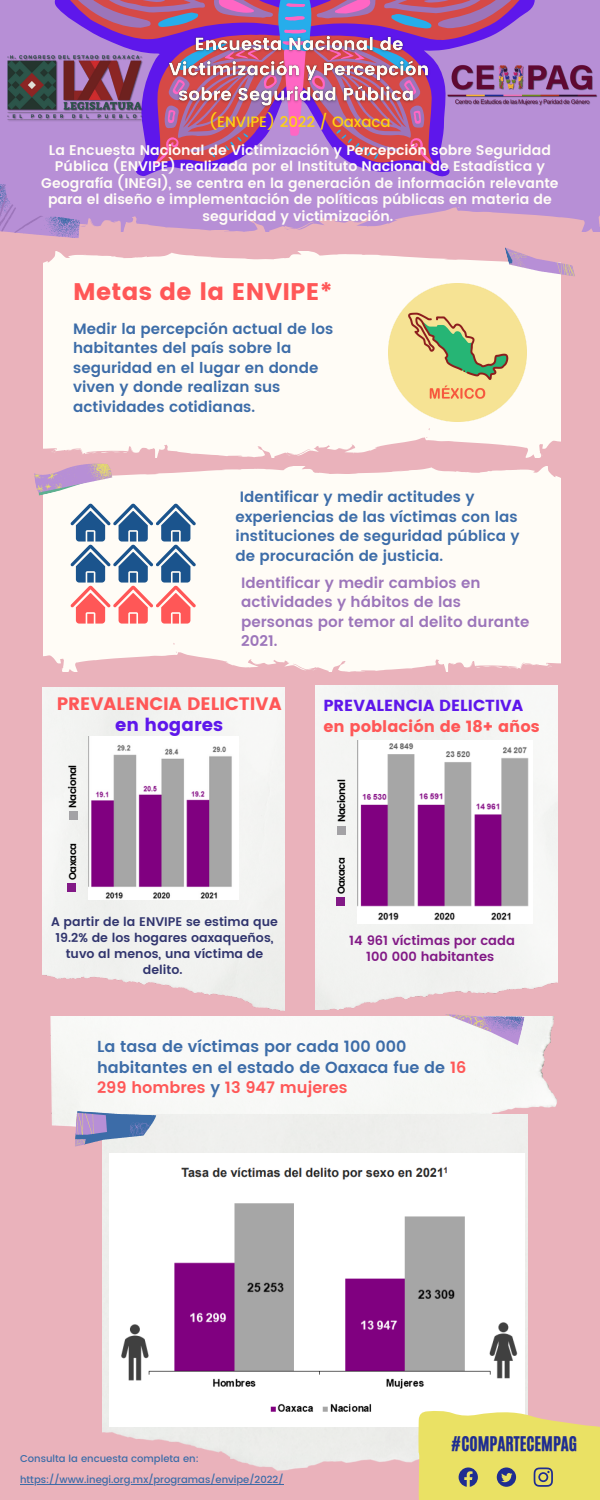
<style>
.page{position:relative;width:600px;height:1500px;background:#eab2bb}
.page>*{position:absolute;margin:0;border:0;box-sizing:border-box;transform-origin:0 0}
.t1{font:24px "Poppins";letter-spacing:.01em;color:#ff5757}
.t2{font:18px "Poppins";color:#ff5757}
.t3{font:18px "Poppins";color:#5e17eb}
.t4{font:17px "CA Generated";color:#1f2d91}
.t5{font:600 16px/20.2px "Poppins";color:#3c6ca8}
.t6{font:16px "Poppins";color:#5e17eb}
.t7{font:16px "Poppins";color:#ff5757}
.t8{font:600 15px/19.5px "Poppins";color:#3c6ca8}
.t9{font:600 15px/19.5px "Poppins";color:#9c75ba}
.t10{font:500 15px "Poppins";color:#ffd311}
.t11{font:600 14px/16.5px "Poppins";color:#fffcf6;text-align:center}
.t12{font:600 13px/16.5px "Poppins";color:#821986;text-align:center}
.t13{font:600 12.5px/15.8px "Poppins";color:#31356e;text-align:center}
.t14{font:600 10.1px "Poppins";letter-spacing:-.05em;color:#000}
.t15{font:500 10px "Poppins";color:#3c6ca8}
.t16{font:600 10px "Poppins";letter-spacing:-.05em;color:#000}
.s1{color:#ff5757}
</style>
<div class="page">
<svg style="left:0;top:0;width:600px;height:232px;fill:#b78fd6"></svg>
<svg style="left:0;top:183px;width:82px;height:55px;background:#b38ed0"></svg>
<svg style="left:43px;top:252px;width:517px;height:205px;background:#fdf6f1"></svg>
<svg style="left:43px;top:466px;width:517px;height:206px;background:#fdf6f1"></svg>
<img style="left:42px;top:688px;width:243px;height:323px">
<div style="left:316px;top:686px;width:242px;height:324px;background:#f2f3f1"></div>
<svg style="left:70px;top:504px;width:126px;height:120px;background:#b5aaba"></svg>
<svg style="left:505px;top:247px;width:70px;height:45px"></svg>
<svg style="left:34px;top:463px;width:79px;height:33px"></svg>
<div style="left:50px;top:1016px;width:507px;height:111px;background:#f7f8f6"></div>
<img style="left:103px;top:1114px;width:425px;height:357px">
<svg style="left:75px;top:1111px;width:82px;height:40px;background:#9fa6c8"></svg>
<svg style="left:442px;top:1001px;width:83px;height:44px"></svg>
<img style="left:389px;top:284px;width:138px;height:138px">
<img style="left:89px;top:736px;width:150px;height:164px">
<img style="left:357px;top:740px;width:175px;height:184px">
<img style="left:109px;top:1154px;width:416px;height:272px">
<svg style="left:416px;top:1410px;width:184px;height:90px;background:#e3d86f"></svg>
<div style="left:67px;top:883px;width:9px;height:9px;background:#821986"></div>
<div style="left:69px;top:811px;width:9px;height:9px;background:#a3a2a5"></div>
<div style="left:336px;top:897px;width:9px;height:9px;background:#821986"></div>
<div style="left:337px;top:826px;width:9px;height:9px;background:#a3a2a5"></div>
<svg style="left:4px;top:0;width:578px;height:177px;background:#b085d7"></svg>
<svg style="left:28px;top:0;width:533px;height:166px;background:#aa64af"></svg>
<img style="left:445px;top:41px;width:155px;height:87px">
<img style="left:2px;top:47px;width:145px;height:81px">
<hr style="left:20px;top:1484px;width:263px;height:1px;background:#3c6ca8">
<img style="left:164px;top:26px;width:269px;height:89px">
<p class="t10" style="left:209px;top:113px;width:183px">(ENVIPE) 2022 / Oaxaca</p>
<p class="t11" style="left:41px;top:142px;width:519px">La Encuesta Nacional de Victimización y Percepción sobre Seguridad Pública (ENVIPE) realizada por el Instituto Nacional de Estadística y Geografía (INEGI), se centra en la generación de información relevante para el diseño e implementación de políticas públicas en materia de seguridad y victimización.</p>
<h1 class="t1" style="left:73px;top:277px;width:261px">Metas de la ENVIPE*</h1>
<p class="t8" style="left:73px;top:319px;width:262px">Medir la percepción actual de los habitantes del país sobre la seguridad en el lugar en donde viven y donde realizan sus actividades cotidianas.</p>
<p class="t8" style="left:235px;top:487px;width:286px;text-indent:4px">Identificar y medir actitudes y experiencias de las víctimas con las instituciones de seguridad pública y de procuración de justicia.</p>
<p class="t9" style="left:241px;top:573px;width:290px">Identificar y medir cambios en actividades y hábitos de las personas por temor al delito durante<br>2021.</p>
<p class="t2" style="left:57px;top:693px;width:226px">PREVALENCIA DELICTIVA</p>
<p class="t3" style="left:115px;top:714px;width:109px">en hogares</p>
<p class="t14" style="left:67px;top:808px;width:45px;rotate:-90deg">Nacional</p>
<p class="t16" style="left:67px;top:880px;width:39px;rotate:-90deg">Oaxaca</p>
<p class="t13" style="left:51px;top:914px;width:228px">A partir de la ENVIPE se estima que<br>19.2% de los hogares oaxaqueños, tuvo al menos, una víctima de delito.</p>
<p class="t6" style="left:323px;top:696px;width:201px">PREVALENCIA DELICTIVA</p>
<p class="t7" style="left:323px;top:717px;width:218px">en población de 18+ años</p>
<p class="t14" style="left:336px;top:822px;width:45px;rotate:-90deg">Nacional</p>
<p class="t16" style="left:336px;top:894px;width:39px;rotate:-90deg">Oaxaca</p>
<p class="t12" style="left:349px;top:932px;width:167px">14 961 víctimas por cada<br>100 000 habitantes</p>
<p class="t5" style="left:97px;top:1037px;width:371px">La tasa de víctimas por cada 100 000 habitantes en el estado de Oaxaca fue de <span class="s1">16<br>299 hombres</span> y <span class="s1">13 947 mujeres</span></p>
<p class="t15" style="left:20px;top:1453px;width:180px">Consulta la encuesta completa en:</p>
<p class="t15" style="left:20px;top:1474px;width:265px">https://www.inegi.org.mx/programas/envipe/2022/</p>
<p class="t4" style="left:451px;top:1432px;width:128px">#COMPARTECEMPAG</p>
</div>
